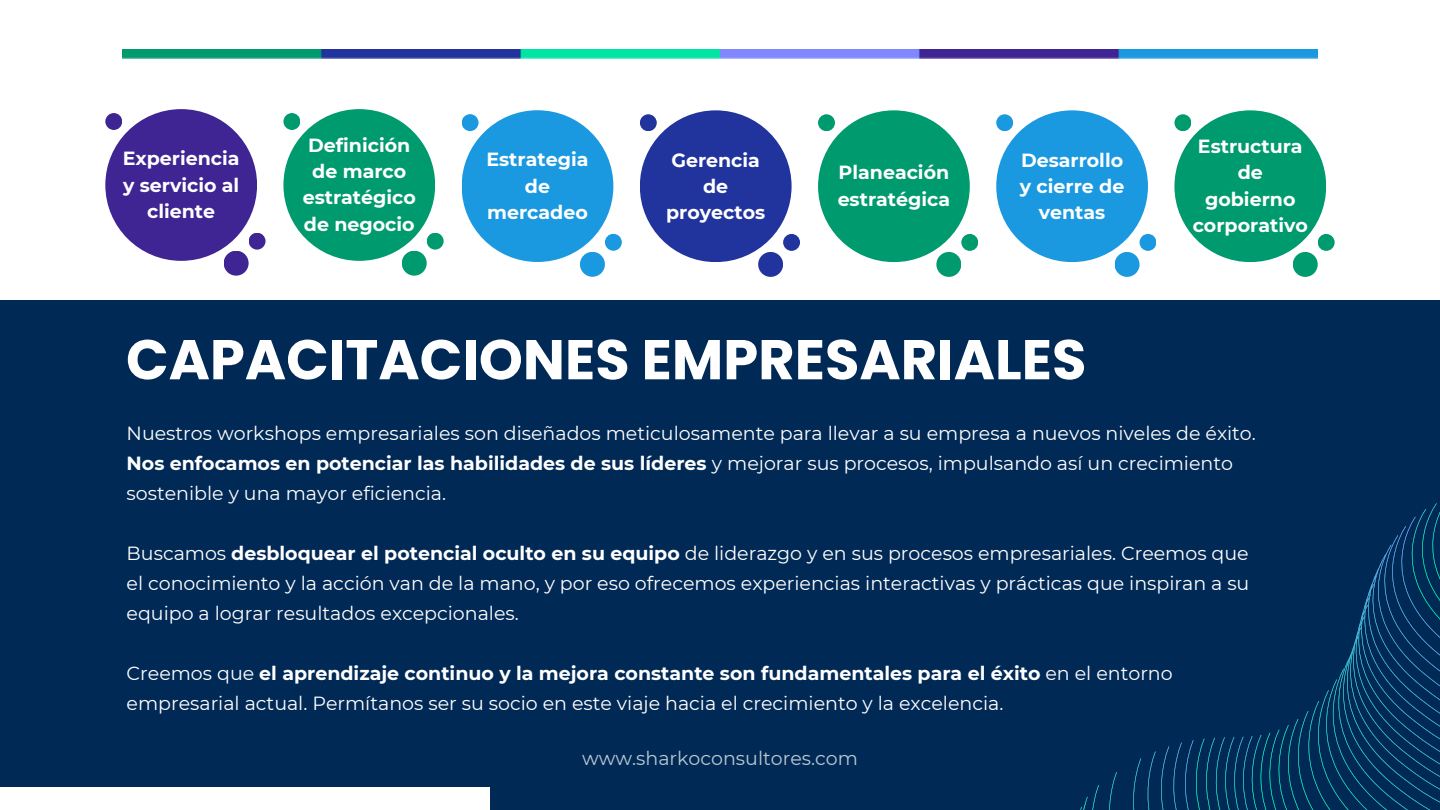
<style>
.page{position:relative;width:1440px;height:810px;background:#fff}
.page>*{position:absolute;margin:0;border:0;box-sizing:border-box;transform-origin:0 0}
.t1{font:700 56px "Poppins";color:#fff}
.t2{font:19px/30px "Montserrat";color:#fff}
.t3{font:700 19px/26.2px "Montserrat";color:#fff;text-align:center}
.t4{font:19px "Montserrat";color:#bac8d2}
.s1{font-weight:700}
</style>
<div class="page">
<div style="left:0;top:301px;width:1440px;height:509px;background:#002955"></div>
<div style="left:0;top:787px;width:489px;height:23px;background:#fff"></div>
<svg style="left:1080px;top:751px;width:76px;height:59px"></svg>
<svg style="left:1161px;top:503px;width:279px;height:307px"></svg>
<img style="left:122px;top:50px;width:1196px;height:9px">
<div style="left:105px;top:109px;width:152px;height:152px;background:#3f2493;border-radius:50%"></div>
<div style="left:105px;top:113px;width:17px;height:17px;background:#3f2493;border-radius:50%"></div>
<div style="left:249px;top:233px;width:17px;height:17px;background:#3f2493;border-radius:50%"></div>
<div style="left:224px;top:251px;width:25px;height:25px;background:#3f2493;border-radius:50%"></div>
<div style="left:283px;top:109px;width:152px;height:152px;background:#009a6f;border-radius:50%"></div>
<div style="left:283px;top:113px;width:17px;height:17px;background:#009a6f;border-radius:50%"></div>
<div style="left:427px;top:233px;width:17px;height:17px;background:#009a6f;border-radius:50%"></div>
<div style="left:402px;top:251px;width:25px;height:25px;background:#009a6f;border-radius:50%"></div>
<div style="left:462px;top:110px;width:151px;height:152px;background:#1a99e1;border-radius:50%"></div>
<div style="left:462px;top:114px;width:17px;height:17px;background:#1a99e1;border-radius:50%"></div>
<div style="left:605px;top:234px;width:17px;height:17px;background:#1a99e1;border-radius:50%"></div>
<div style="left:580px;top:252px;width:25px;height:25px;background:#1a99e1;border-radius:50%"></div>
<div style="left:640px;top:110px;width:152px;height:152px;background:#21339c;border-radius:50%"></div>
<div style="left:640px;top:114px;width:17px;height:17px;background:#21339c;border-radius:50%"></div>
<div style="left:783px;top:234px;width:17px;height:17px;background:#21339c;border-radius:50%"></div>
<div style="left:758px;top:252px;width:25px;height:25px;background:#21339c;border-radius:50%"></div>
<div style="left:818px;top:110px;width:152px;height:152px;background:#009a6f;border-radius:50%"></div>
<div style="left:818px;top:114px;width:17px;height:17px;background:#009a6f;border-radius:50%"></div>
<div style="left:961px;top:234px;width:17px;height:17px;background:#009a6f;border-radius:50%"></div>
<div style="left:936px;top:252px;width:25px;height:25px;background:#009a6f;border-radius:50%"></div>
<div style="left:996px;top:110px;width:152px;height:152px;background:#1a99e1;border-radius:50%"></div>
<div style="left:996px;top:114px;width:17px;height:17px;background:#1a99e1;border-radius:50%"></div>
<div style="left:1140px;top:234px;width:16px;height:17px;background:#1a99e1;border-radius:50%"></div>
<div style="left:1115px;top:252px;width:25px;height:25px;background:#1a99e1;border-radius:50%"></div>
<div style="left:1174px;top:110px;width:152px;height:152px;background:#009a6f;border-radius:50%"></div>
<div style="left:1174px;top:114px;width:17px;height:17px;background:#009a6f;border-radius:50%"></div>
<div style="left:1318px;top:234px;width:17px;height:17px;background:#009a6f;border-radius:50%"></div>
<div style="left:1293px;top:252px;width:25px;height:25px;background:#009a6f;border-radius:50%"></div>
<h2 class="t3" style="left:123px;top:145px;width:118px">Experiencia y servicio al cliente</h2>
<h2 class="t3" style="left:303px;top:132px;width:115px">Definición de marco estratégico de negocio</h2>
<h2 class="t3" style="left:486px;top:147px;width:103px">Estrategia de mercadeo</h2>
<h2 class="t3" style="left:666px;top:147px;width:101px">Gerencia de proyectos</h2>
<h2 class="t3" style="left:838px;top:159px;width:114px;text-align:left">Planeación estratégica</h2>
<h2 class="t3" style="left:1020px;top:147px;width:106px">Desarrollo y cierre de ventas</h2>
<h1 class="t1" style="left:126px;top:321px;width:962px">CAPACITACIONES EMPRESARIALES</h1>
<h2 class="t3" style="left:1193px;top:133px;width:117px">Estructura de gobierno corporativo</h2>
<p class="t2" style="left:127px;top:418px;width:1131px">Nuestros workshops empresariales son diseñados meticulosamente para llevar a su empresa a nuevos niveles de éxito.<br><span class="s1">Nos enfocamos en potenciar las habilidades de sus líderes</span> y mejorar sus procesos, impulsando así un crecimiento sostenible y una mayor eficiencia.</p>
<p class="t2" style="left:127px;top:538px;width:1124px;text-align:justify">Buscamos <span class="s1">desbloquear el potencial oculto en su equipo</span> de liderazgo y en sus procesos empresariales. Creemos que el conocimiento y la acción van de la mano, y por eso ofrecemos experiencias interactivas y prácticas que inspiran a su equipo a lograr resultados excepcionales.</p>
<p class="t2" style="left:127px;top:658px;width:1048px">Creemos que <span class="s1">el aprendizaje continuo y la mejora constante son fundamentales para el éxito</span> en el entorno empresarial actual. Permítanos ser su socio en este viaje hacia el crecimiento y la excelencia.</p>
<p class="t4" style="left:582px;top:747px;width:277px">www.sharkoconsultores.com</p>
</div>
